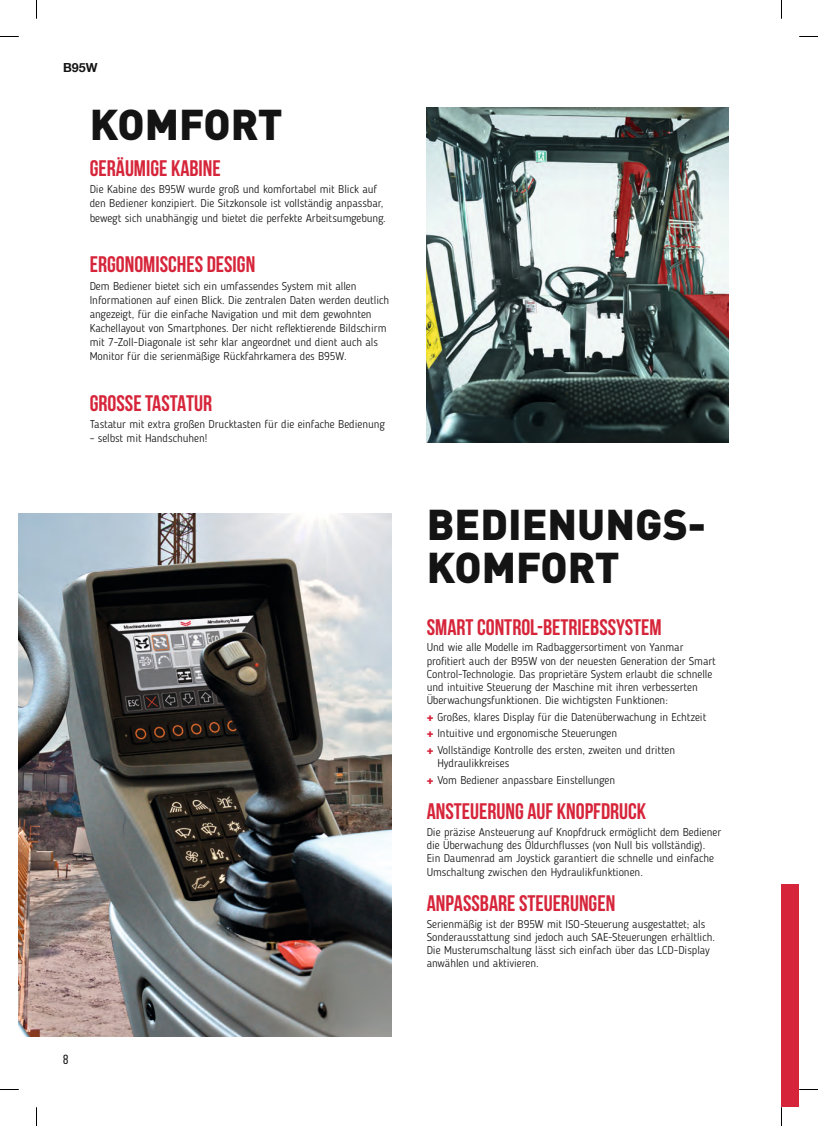
<style>
.page{position:relative;width:818px;height:1126px;background:#fff}
.page>*{position:absolute;margin:0;border:0;box-sizing:border-box;transform-origin:0 0}
.t1{font:900 42.5px/42.5px "DIN Pro";color:#131413}
.t2{font:900 42.5px "DINOT";letter-spacing:-.01em;color:#131413}
.t3{font:700 22.5px "Bebas Neue";color:#d6253a}
.t4{font:13.25px "Bebas Neue";color:#131413}
.t5{font:700 12.5px "Helvetica Neue LT Com";color:#131413}
.t6{font:300 11.25px/13.1px "Blogger Sans";color:#131413}
.s1{font-family:"Helvetica Neue LT Com";font-weight:900;color:#d6253a}
</style>
<div class="page">
<div style="left:781px;top:884px;width:17px;height:223px;background:#d6253a"></div>
<img style="left:426px;top:107px;width:301px;height:335px">
<img style="left:19px;top:514px;width:372px;height:522px">
<svg style="left:0;top:36px;width:19px;height:1px"></svg>
<svg style="left:799px;top:36px;width:18px;height:1px"></svg>
<svg style="left:0;top:1089px;width:19px;height:1px"></svg>
<svg style="left:798px;top:1088px;width:19px;height:2px"></svg>
<svg style="left:36px;top:0;width:1px;height:19px"></svg>
<svg style="left:36px;top:1107px;width:1px;height:18px"></svg>
<p class="t5" style="left:63px;top:60px;width:36px">B95W</p>
<h1 class="t2" style="left:90px;top:96px;width:194px">KOMFORT</h1>
<h2 class="t3" style="left:90px;top:155px;width:132px">GERÄUMIGE KABINE</h2>
<p class="t6" style="left:90px;top:182px;width:297px;line-height:14.1px">Die Kabine des B95W wurde groß und komfortabel mit Blick auf den Bediener konzipiert. Die Sitzkonsole ist vollständig anpassbar, bewegt sich unabhängig und bietet die perfekte Arbeitsumgebung.</p>
<h2 class="t3" style="left:90px;top:252px;width:167px">ERGONOMISCHES DESIGN</h2>
<p class="t6" style="left:90px;top:279px;width:301px;line-height:14.1px">Dem Bediener bietet sich ein umfassendes System mit allen Informationen auf einen Blick. Die zentralen Daten werden deutlich angezeigt, für die einfache Navigation und mit dem gewohnten Kachellayout von Smartphones. Der nicht reflektierende Bildschirm mit 7-Zoll-Diagonale ist sehr klar angeordnet und dient auch als Monitor für die serienmäßige Rückfahrkamera des B95W.</p>
<h2 class="t3" style="left:90px;top:390px;width:124px">GROSSE TASTATUR</h2>
<p class="t6" style="left:90px;top:418px;width:296px">Tastatur mit extra großen Drucktasten für die einfache Bedienung</p>
<p class="t6" style="left:90px;top:432px;width:119px">– selbst mit Handschuhen!</p>
<p class="t4" style="left:63px;top:1052px;width:7px">8</p>
<h1 class="t1" style="left:426px;top:498px;width:281px">BEDIENUNGS-<br>KOMFORT</h1>
<h2 class="t3" style="left:426px;top:614px;width:236px">SMART CONTROL-BETRIEBSSYSTEM</h2>
<p class="t6" style="left:426px;top:641px;width:290px">Und wie alle Modelle im Radbaggersortiment von Yanmar profitiert auch der B95W von der neuesten Generation der Smart Control-Technologie. Das proprietäre System erlaubt die schnelle und intuitive Steuerung der Maschine mit ihren verbesserten Überwachungsfunktionen. Die wichtigsten Funktionen:</p>
<p class="t6" style="left:426px;top:708px;width:281px;line-height:16.6px"><span class="s1">+</span> Großes, klares Display für die Datenüberwachung in Echtzeit <span class="s1">+</span> Intuitive und ergonomische Steuerungen<br><span class="s1">+</span> Vollständige Kontrolle des ersten, zweiten und dritten</p>
<p class="t6" style="left:426px;top:754px;width:190px;line-height:16.6px;text-indent:11px">Hydraulikkreises<br><span class="s1">+</span> Vom Bediener anpassbare Einstellungen</p>
<h2 class="t3" style="left:426px;top:799px;width:221px">ANSTEUERUNG AUF KNOPFDRUCK</h2>
<p class="t6" style="left:426px;top:825px;width:296px">Die präzise Ansteuerung auf Knopfdruck ermöglicht dem Bediener die Überwachung des Öldurchflusses (von Null bis vollständig).<br>Ein Daumenrad am Joystick garantiert die schnelle und einfache Umschaltung zwischen den Hydraulikfunktionen.</p>
<h2 class="t3" style="left:426px;top:890px;width:190px">ANPASSBARE STEUERUNGEN</h2>
<p class="t6" style="left:426px;top:917px;width:289px">Serienmäßig ist der B95W mit ISO-Steuerung ausgestattet; als Sonderausstattung sind jedoch auch SAE-Steuerungen erhältlich.<br>Die Musterumschaltung lässt sich einfach über das LCD-Display anwählen und aktivieren.</p>
</div>
